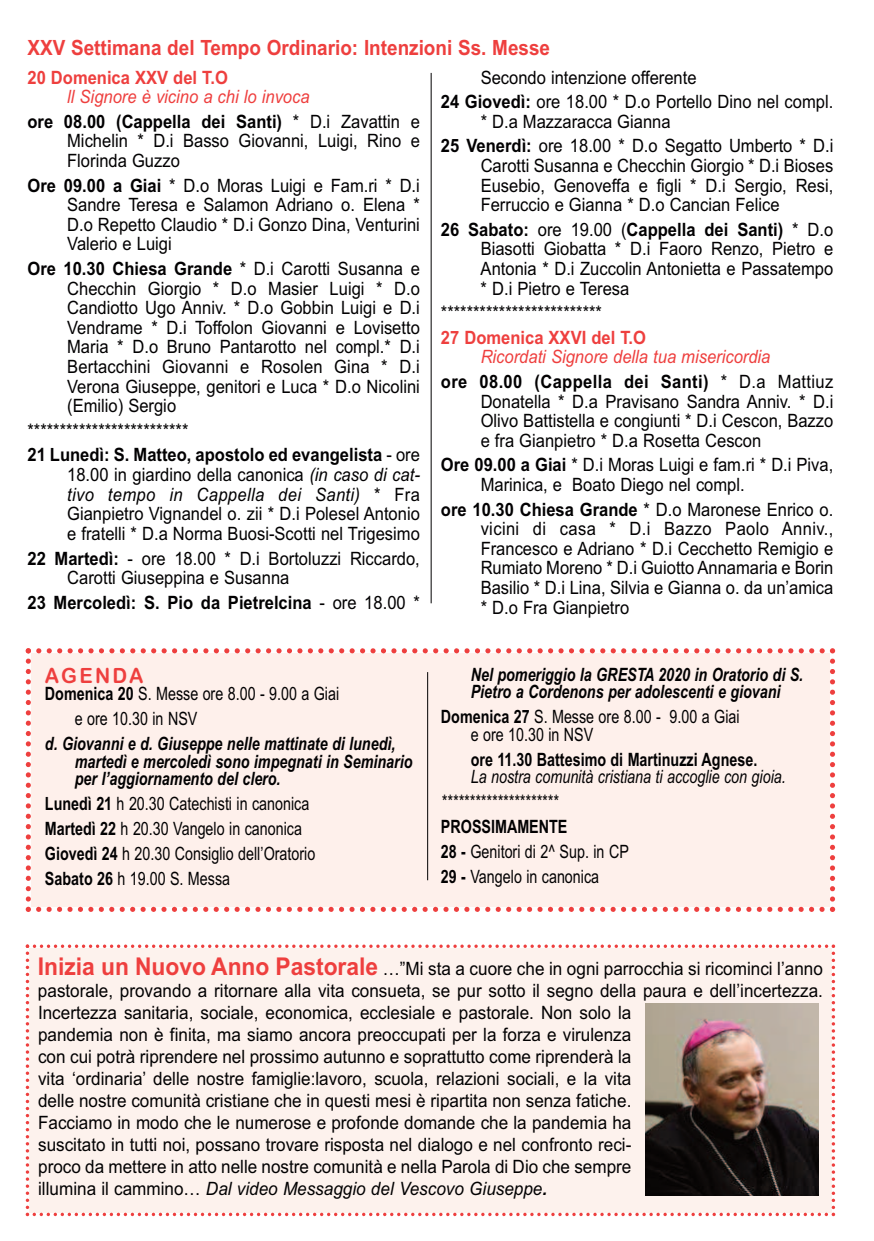
<style>
.page{position:relative;width:874px;height:1241px;background:#fff}
.page>*{position:absolute;margin:0;border:0;box-sizing:border-box;transform-origin:0 0}
.t1{font:700 21px "Arial";color:#ee3f3e;scale:.9 1}
.t2{font:21px "Arial Rounded MT Bold";letter-spacing:.12em;color:#ee3f3e;scale:.95 1}
.t3{font:18.38px/19.6px "Arial";color:#020102;text-align:justify;scale:.9 1}
.t4{font:18.38px/22.1px "Arial";color:#020102;scale:.93 1}
.t5{font:18.38px/25px "Arial Narrow";color:#020102;scale:.95 1}
.t6{font:italic 700 18.38px/17.5px "Arial Narrow";color:#020102;scale:.95 1}
.t7{font:italic 18.38px/24.5px "Arial";color:#ee3f3e;scale:.9 1}
.t8{font:700 18.38px/24.5px "Arial";color:#020102;scale:.9 1}
.t9{font:italic 18.38px/25px "Arial Narrow";color:#020102;scale:.95 1}
.t10{font:700 18.38px "Arial";color:#ee3f3e;scale:.9 1}
.t11{font:700 18.38px "Arial Narrow";color:#020102;scale:.95 1}
.s1{font-weight:700;font-style:normal;color:#020102}
.s2{font-style:normal;color:#020102}
.s3{font-weight:700}
.s4{font-weight:400}
.s5{font-style:italic}
.s6{font-weight:700;font-size:24.5px;color:#ee3f3e}
.s7{font-weight:700;font-style:italic}
</style>
<div class="page">
<div style="left:26px;top:648px;width:808px;height:263px;background:#fef0eb"></div>
<hr style="left:430px;top:73px;width:1px;height:530px;background:#020102">
<hr style="left:427px;top:672px;width:1px;height:208px;background:#020102">
<div style="left:26px;top:944px;width:808px;height:271px;background:#fdf2ed"></div>
<img style="left:645px;top:1003px;width:173px;height:192px">
<p class="t1" style="left:27px;top:35px;width:582px">XXV Settimana del Tempo Ordinario: Intenzioni Ss. Messe</p>
<p class="t10" style="left:27px;top:66px;width:224px">20 Domenica XXV del T.O</p>
<p class="t7" style="left:27px;top:85px;width:437px;text-indent:40px">ll Signore è vicino a chi lo invoca<br><span class="s1">ore 08.00 (Cappella dei Santi)</span> <span class="s2">* D.i Zavattin e</span></p>
<p class="t3" style="left:67px;top:131px;width:393px">Michelin * D.i Basso Giovanni, Luigi, Rino e<br>Florinda Guzzo</p>
<p class="t3" style="left:67px;top:175px;width:393px;text-indent:-40px"><span class="s3">Ore 09.00 a Giai</span> * D.o Moras Luigi e Fam.ri * D.i Sandre Teresa e Salamon Adriano o. Elena * D.o Repetto Claudio * D.i Gonzo Dina, Venturini Valerio e Luigi</p>
<p class="t3" style="left:67px;top:259px;width:393px;text-indent:-40px"><span class="s3">Ore 10.30 Chiesa Grande</span> * D.i Carotti Susanna e Checchin Giorgio * D.o Masier Luigi * D.o Candiotto Ugo Anniv. * D.o Gobbin Luigi e D.i Vendrame * D.i Toffolon Giovanni e Lovisetto Maria * D.o Bruno Pantarotto nel compl.* D.i Bertacchini Giovanni e Rosolen Gina * D.i Verona Giuseppe, genitori e Luca * D.o Nicolini (Emilio) Sergio</p>
<p class="t8" style="left:27px;top:418px;width:437px"><span class="s4">*************************<br></span>21 Lunedì: S. Matteo, apostolo ed evangelista <span class="s4">- ore</span></p>
<p class="t3" style="left:67px;top:465px;width:393px">18.00 in giardino della canonica <span class="s5">(in caso di cat&shy;tivo tempo in Cappella dei Santi)</span> * Fra Gianpietro Vignandel o. zii * D.i Polesel Antonio e fratelli * D.a Norma Buosi-Scotti nel Trigesimo</p>
<p class="t3" style="left:67px;top:548px;width:393px;text-indent:-40px"><span class="s3">22 Martedì:</span> - ore 18.00 * D.i Bortoluzzi Riccardo,<br>Carotti Giuseppina e Susanna</p>
<p class="t8" style="left:27px;top:590px;width:437px">23 Mercoledì: S. Pio da Pietrelcina <span class="s4">- ore 18.00 *</span></p>
<p class="t2" style="left:45px;top:663px;width:105px">AGENDA</p>
<p class="t5" style="left:75px;top:681px;width:280px;text-indent:-30px"><span class="s3">Domenica 20</span> S. Messe ore 8.00 - 9.00 a Giai e ore 10.30 in NSV</p>
<p class="t6" style="left:75px;top:735px;width:357px;text-indent:-30px">d. Giovanni e d. Giuseppe nelle mattinate di lunedì, martedì e mercoledì sono impegnati in Seminario per l’aggiornamento del clero.</p>
<p class="t5" style="left:45px;top:791px;width:286px"><span class="s3">Lunedì 21</span> h 20.30 Catechisti in canonica <span class="s3">Martedì 22</span> h 20.30 Vangelo in canonica <span class="s3">Giovedì 24</span> h 20.30 Consiglio dell’Oratorio <span class="s3">Sabato 26</span> h 19.00 S. Messa</p>
<p class="t3" style="left:440px;top:65px;width:437px;line-height:24.5px;text-indent:40px">Secondo intenzione offerente<br><span class="s3">24 Giovedì:</span> ore 18.00 * D.o Portello Dino nel compl.</p>
<p class="t3" style="left:440px;top:109px;width:437px;line-height:24.5px;text-indent:40px">* D.a Mazzaracca Gianna<br><span class="s3">25 Venerdì:</span> ore 18.00 * D.o Segatto Umberto * D.i</p>
<p class="t3" style="left:480px;top:156px;width:393px">Carotti Susanna e Checchin Giorgio * D.i Bioses Eusebio, Genoveffa e figli * D.i Sergio, Resi, Ferruccio e Gianna * D.o Cancian Felice</p>
<p class="t3" style="left:480px;top:220px;width:393px;text-indent:-40px"><span class="s3">26 Sabato:</span> ore 19.00 (<span class="s3">Cappella dei Santi)</span> * D.o Biasotti Giobatta * D.i Faoro Renzo, Pietro e Antonia * D.i Zuccolin Antonietta e Passatempo * D.i Pietro e Teresa</p>
<p class="t3" style="left:440px;top:303px;width:180px">*************************</p>
<p class="t10" style="left:440px;top:326px;width:229px">27 Domenica XXVI del T.O</p>
<p class="t7" style="left:440px;top:345px;width:437px;text-indent:40px">Ricordati Signore della tua misericordia<br><span class="s1">ore 08.00 (Cappella dei Santi)</span> <span class="s2">* D.a Mattiuz</span></p>
<p class="t3" style="left:480px;top:391px;width:393px">Donatella * D.a Pravisano Sandra Anniv. * D.i Olivo Battistella e congiunti * D.i Cescon, Bazzo e fra Gianpietro * D.a Rosetta Cescon</p>
<p class="t3" style="left:480px;top:455px;width:393px;text-indent:-40px"><span class="s3">Ore 09.00 a Giai</span> * D.i Moras Luigi e fam.ri * D.i Piva,<br>Marinica, e Boato Diego nel compl.</p>
<p class="t3" style="left:480px;top:499px;width:393px;text-indent:-40px"><span class="s3">ore 10.30 Chiesa Grande</span> * D.o Maronese Enrico o. vicini di casa * D.i Bazzo Paolo Anniv., Francesco e Adriano * D.i Cecchetto Remigio e Rumiato Moreno * D.i Guiotto Annamaria e Borin Basilio * D.i Lina, Silvia e Gianna o. da un’amica * D.o Fra Gianpietro</p>
<p class="t6" style="left:470px;top:665px;width:351px">Nel pomeriggio la GRESTA 2020 in Oratorio di S.<br>Pietro a Cordenons per adolescenti e giovani</p>
<p class="t5" style="left:470px;top:708px;width:284px;line-height:17.5px;text-indent:-30px"><span class="s3">Domenica 27</span> S. Messe ore 8.00 - 9.00 a Giai e ore 10.30 in NSV</p>
<p class="t11" style="left:470px;top:748px;width:303px">ore 11.30 Battesimo di Martinuzzi Agnese.</p>
<p class="t9" style="left:440px;top:764px;width:364px;text-indent:30px">La nostra comunità cristiana ti accoglie con gioia. *********************</p>
<p class="t5" style="left:440px;top:814px;width:199px"><span class="s3">PROSSIMAMENTE<br>28 -</span> Genitori di 2^ Sup. in CP<br><span class="s3">29 -</span> Vangelo in canonica</p>
<p class="t4" style="left:38px;top:957px;width:845px"><span class="s6">Inizia un Nuovo Anno Pastorale</span> …”Mi sta a cuore che in ogni parrocchia si ricominci l’anno pastorale, provando a ritornare alla vita consueta, se pur sotto il segno della paura e dell’incertezza.<br>Incertezza sanitaria, sociale, economica, ecclesiale e pastorale. Non solo la<br>pandemia non è finita, ma siamo ancora preoccupati per la forza e virulenza<br>con cui potrà riprendere nel prossimo autunno e soprattutto come riprenderà la<br>vita ‘ordinaria’ delle nostre famiglie:lavoro, scuola, relazioni sociali, e la vita<br>delle nostre comunità cristiane che in questi mesi è ripartita non senza fatiche.<br>Facciamo in modo che le numerose e profonde domande che la pandemia ha<br>suscitato in tutti noi, possano trovare risposta nel dialogo e nel confronto reci-<br>proco da mettere in atto nelle nostre comunità e nella Parola di Dio che sempre<br>illumina il cammino… <span class="s5">Dal video Messaggio del Vescovo Giuseppe</span><span class="s7">.</span></p>
</div>
